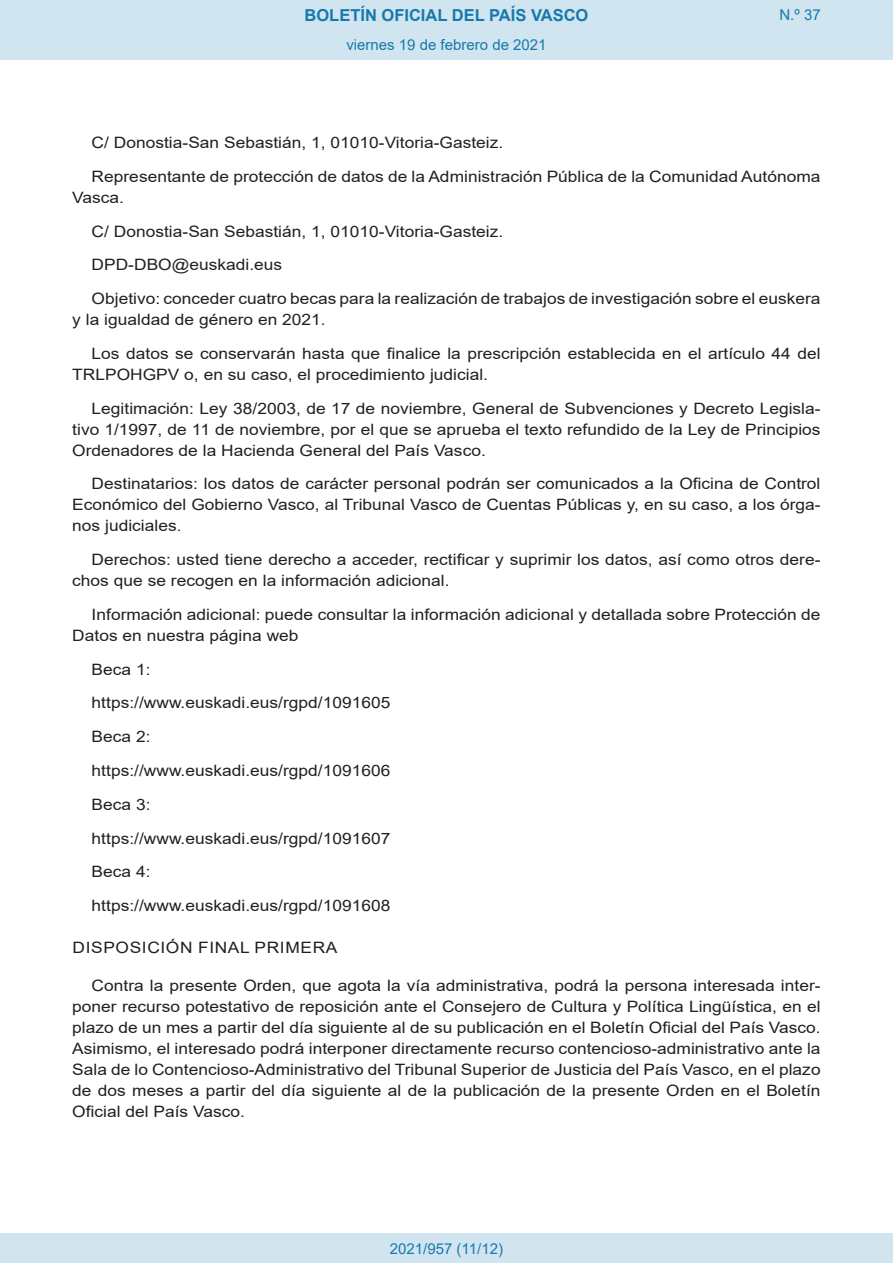
<style>
.page{position:relative;width:893px;height:1263px;background:#fff}
.page>*{position:absolute;margin:0;border:0;box-sizing:border-box;transform-origin:0 0}
.t1{font:700 16.5px "Arial";color:#1879ad}
.BOPVDetalle{font:15.6px/21px "Arial";color:#231f20;scale:1.11 1}
.BOPVDisposicion{font:15.6px "Arial";letter-spacing:.035em;color:#231f20;scale:1.11 1}
.Paginacion_Centro{font:15px "Arial";color:#1879ad}
</style>
<div class="page">
<div style="left:0;top:0;width:893px;height:60px;background:#d0e5f0"></div>
<div style="left:0;top:1233px;width:893px;height:30px;background:#d0e5f0"></div>
<p class="t1" style="left:305px;top:3px;width:285px">BOLETÍN OFICIAL DEL PAÍS VASCO</p>
<p class="Paginacion_Centro" style="left:346px;top:35px;width:202px">viernes 19 de febrero de 2021</p>
<p class="Paginacion_Centro" style="left:779px;top:5px;width:43px">N.º 37</p>
<p class="BOPVDetalle" style="left:92px;top:132px;width:372px">C/ Donostia-San Sebastián, 1, 01010-Vitoria-Gasteiz.</p>
<p class="BOPVDetalle" style="left:72px;top:166px;width:675px;text-indent:19px">Representante de protección de datos de la Administración Pública de la Comunidad Autónoma<br>Vasca.</p>
<p class="BOPVDetalle" style="left:92px;top:221px;width:372px">C/ Donostia-San Sebastián, 1, 01010-Vitoria-Gasteiz.</p>
<p class="BOPVDetalle" style="left:92px;top:254px;width:173px">DPD-DBO@euskadi.eus</p>
<p class="BOPVDetalle" style="left:72px;top:288px;width:676px;text-indent:19px">Objetivo: conceder cuatro becas para la realización de trabajos de investigación sobre el euskera y la igualdad de género en 2021.</p>
<p class="BOPVDetalle" style="left:72px;top:343px;width:676px;text-indent:19px">Los datos se conservarán hasta que finalice la prescripción establecida en el artículo 44 del<br>TRLPOHGPV o, en su caso, el procedimiento judicial.</p>
<p class="BOPVDetalle" style="left:72px;top:398px;width:676px;text-align:justify;text-indent:19px">Legitimación: Ley 38/2003, de 17 de noviembre, General de Subvenciones y Decreto Legisla&shy;tivo 1/1997, de 11 de noviembre, por el que se aprueba el texto refundido de la Ley de Principios Ordenadores de la Hacienda General del País Vasco.</p>
<p class="BOPVDetalle" style="left:72px;top:473px;width:676px;text-align:justify;text-indent:19px">Destinatarios: los datos de carácter personal podrán ser comunicados a la Oficina de Control Económico del Gobierno Vasco, al Tribunal Vasco de Cuentas Públicas y, en su caso, a los órga&shy;nos judiciales.</p>
<p class="BOPVDetalle" style="left:72px;top:549px;width:676px;text-indent:19px">Derechos: usted tiene derecho a acceder, rectificar y suprimir los datos, así como otros dere&shy;chos que se recogen en la información adicional.</p>
<p class="BOPVDetalle" style="left:72px;top:604px;width:675px;text-indent:19px">Información adicional: puede consultar la información adicional y detallada sobre Protección de<br>Datos en nuestra página web</p>
<p class="BOPVDetalle" style="left:92px;top:659px;width:55px">Beca 1:</p>
<p class="BOPVDetalle" style="left:92px;top:692px;width:271px">https://www.euskadi.eus/rgpd/1091605</p>
<p class="BOPVDetalle" style="left:92px;top:726px;width:55px">Beca 2:</p>
<p class="BOPVDetalle" style="left:92px;top:760px;width:271px">https://www.euskadi.eus/rgpd/1091606</p>
<p class="BOPVDetalle" style="left:92px;top:794px;width:55px">Beca 3:</p>
<p class="BOPVDetalle" style="left:92px;top:827px;width:271px">https://www.euskadi.eus/rgpd/1091607</p>
<p class="BOPVDetalle" style="left:92px;top:861px;width:55px">Beca 4:</p>
<p class="BOPVDetalle" style="left:92px;top:895px;width:271px">https://www.euskadi.eus/rgpd/1091608</p>
<p class="BOPVDisposicion" style="left:73px;top:937px;width:240px">DISPOSICIÓN FINAL PRIMERA</p>
<p class="BOPVDetalle" style="left:72px;top:975px;width:676px;text-align:justify;text-indent:19px">Contra la presente Orden, que agota la vía administrativa, podrá la persona interesada inter&shy;poner recurso potestativo de reposición ante el Consejero de Cultura y Política Lingüística, en el plazo de un mes a partir del día siguiente al de su publicación en el Boletín Oficial del País Vasco.<br>Asimismo, el interesado podrá interponer directamente recurso contencioso-administrativo ante la Sala de lo Contencioso-Administrativo del Tribunal Superior de Justicia del País Vasco, en el plazo de dos meses a partir del día siguiente al de la publicación de la presente Orden en el Boletín Oficial del País Vasco.</p>
<p class="Paginacion_Centro" style="left:390px;top:1238px;width:115px">2021/957 (11/12)</p>
</div>
